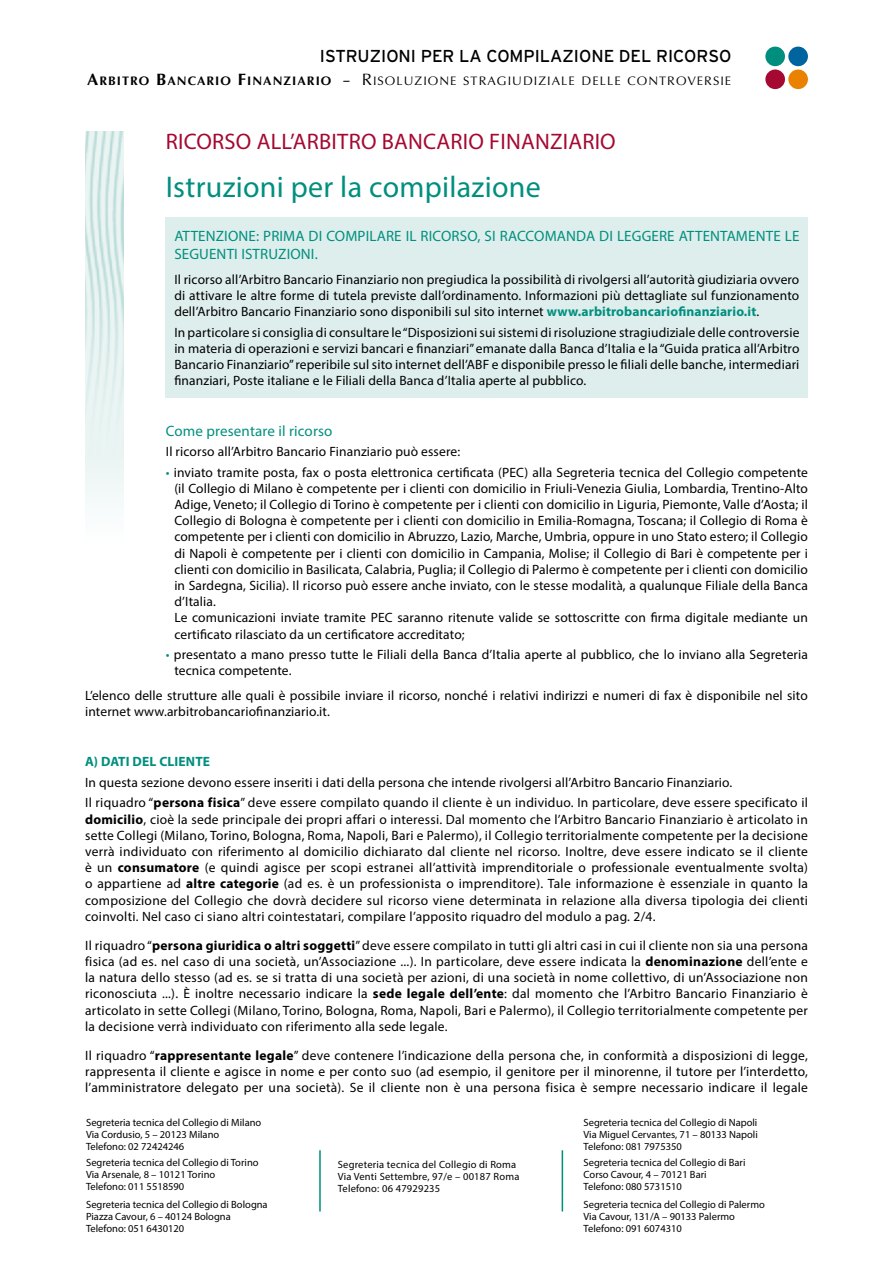
<style>
.page{position:relative;width:893px;height:1263px;background:#fff}
.page>*{position:absolute;margin:0;border:0;box-sizing:border-box;transform-origin:0 0}
.t1{font:30px "Myriad Pro";letter-spacing:.01em;color:#008f7f}
.t2{font:22.5px "Myriad Pro";letter-spacing:.01em;color:#a50931}
.t3{font:17.25px "Interstate";color:#000}
.t4{font:15px/18px "Myriad Pro";letter-spacing:.01em;color:#008f7f}
.t5{font:13.5px/16.2px "Myriad Pro";letter-spacing:.01em;color:#000;text-align:justify}
.t6{font:700 13.5px "Myriad Pro";letter-spacing:.01em;color:#008f7f}
.t7{font:12.3px "Optima";letter-spacing:.08em;color:#000}
.t8{font:10.5px/12px "Myriad Pro";color:#000}
.t9{font:10.5px/12px "Myriad Pro";letter-spacing:.02em;color:#000}
.s1{font-weight:700;font-size:16.5px}
.s2{font-weight:700}
.s3{font-family:"Optima LT Std";font-weight:700}
.s4{font-size:16.5px}
.s5{font-weight:700;color:#008f7f}
.s6{color:#008f7f}
</style>
<div class="page">
<div style="left:765px;top:69px;width:20px;height:20px;background:#a50931;border-radius:50%"></div>
<div style="left:788px;top:69px;width:20px;height:20px;background:#ea8200;border-radius:50%"></div>
<div style="left:765px;top:47px;width:20px;height:19px;background:#008f7f;border-radius:50%"></div>
<div style="left:788px;top:47px;width:20px;height:19px;background:#00649e;border-radius:50%"></div>
<hr style="left:319px;top:1150px;width:2px;height:47px;background:#008f7f">
<hr style="left:562px;top:1150px;width:1px;height:47px;background:#008f7f">
<svg style="left:319px;top:1197px;width:2px;height:14px"></svg>
<svg style="left:562px;top:1197px;width:1px;height:14px"></svg>
<img style="left:85px;top:132px;width:38px;height:322px">
<div style="left:85px;top:454px;width:38px;height:91px;background:#f4f9f9"></div>
<div style="left:166px;top:217px;width:642px;height:181px;background:#deeeec"></div>
<p class="t3" style="left:320px;top:46px;width:413px">ISTRUZIONI PER LA COMPILAZIONE DEL RICORSO</p>
<p class="t7" style="left:87px;top:73px;width:645px"><span class="s1">A</span><span class="s2">RBITRO</span> <span class="s1">B</span><span class="s2">ANCARIO</span> <span class="s1">F</span><span class="s2">INANZIARIO</span> <span class="s3">–</span><span class="s1">-</span> <span class="s4">R</span>ISOLUZIONE STRAGIUDIZIALE DELLE CONTROVERSIE</p>
<h2 class="t2" style="left:166px;top:127px;width:451px">RICORSO ALL’ARBITRO BANCARIO FINANZIARIO</h2>
<h1 class="t1" style="left:166px;top:169px;width:376px">Istruzioni per la compilazione</h1>
<p class="t4" style="left:174px;top:227px;width:626px">ATTENZIONE: PRIMA DI COMPILARE IL RICORSO, SI RACCOMANDA DI LEGGERE ATTENTAMENTE LE<br>SEGUENTI ISTRUZIONI.</p>
<p class="t5" style="left:174px;top:271px;width:626px">Il ricorso all’Arbitro Bancario Finanziario non pregiudica la possibilità di rivolgersi all’autorità giudiziaria ovvero di attivare le altre forme di tutela previste dall’ordinamento. Informazioni più dettagliate sul funzionamento dell’Arbitro Bancario Finanziario sono disponibili sul sito internet <span class="s5">www.arbitrobancariofinanziario.it</span>.</p>
<p class="t5" style="left:174px;top:324px;width:627px">In particolare si consiglia di consultare le “Disposizioni sui sistemi di risoluzione stragiudiziale delle controversie in materia di operazioni e servizi bancari e finanziari” emanate dalla Banca d’Italia e la “Guida pratica all’Arbitro Bancario Finanziario” reperibile sul sito internet dell’ABF e disponibile presso le filiali delle banche, intermediari finanziari, Poste italiane e le Filiali della Banca d’Italia aperte al pubblico.</p>
<p class="t4" style="left:166px;top:421px;width:168px">Come presentare il ricorso</p>
<p class="t5" style="left:166px;top:443px;width:296px">Il ricorso all’Arbitro Bancario Finanziario può essere:</p>
<p class="t5" style="left:174px;top:464px;width:635px;text-align:left;text-indent:-9px"><span class="s6">•</span> inviato tramite posta, fax o posta elettronica certificata (PEC) alla Segreteria tecnica del Collegio competente (il Collegio di Milano è competente per i clienti con domicilio in Friuli-Venezia Giulia, Lombardia, Trentino-Alto Adige, Veneto; il Collegio di Torino è competente per i clienti con domicilio in Liguria, Piemonte, Valle d’Aosta; il Collegio di Bologna è competente per i clienti con domicilio in Emilia-Romagna, Toscana; il Collegio di Roma è competente per i clienti con domicilio in Abruzzo, Lazio, Marche, Umbria, oppure in uno Stato estero; il Collegio di Napoli è competente per i clienti con domicilio in Campania, Molise; il Collegio di Bari è competente per i clienti con domicilio in Basilicata, Calabria, Puglia; il Collegio di Palermo è competente per i clienti con domicilio in Sardegna, Sicilia). Il ricorso può essere anche inviato, con le stesse modalità, a qualunque Filiale della Banca d’Italia.<br>Le comunicazioni inviate tramite PEC saranno ritenute valide se sottoscritte con firma digitale mediante un certificato rilasciato da un certificatore accreditato;</p>
<p class="t5" style="left:174px;top:646px;width:635px;text-indent:-9px"><span class="s6">•</span> presentato a mano presso tutte le Filiali della Banca d’Italia aperte al pubblico, che lo inviano alla Segreteria tecnica competente.</p>
<p class="t5" style="left:85px;top:687px;width:724px">L’elenco delle strutture alle quali è possibile inviare il ricorso, nonché i relativi indirizzi e numeri di fax è disponibile nel sito internet www.arbitrobancariofinanziario.it.</p>
<p class="t6" style="left:85px;top:753px;width:127px">A) DATI DEL CLIENTE</p>
<p class="t5" style="left:85px;top:772px;width:724px;line-height:20.4px">In questa sezione devono essere inseriti i dati della persona che intende rivolgersi all’Arbitro Bancario Finanziario.<br>Il riquadro “<span class="s2">persona fisica</span>” deve essere compilato quando il cliente è un individuo. In particolare, deve essere specificato il</p>
<p class="t5" style="left:85px;top:811px;width:724px"><span class="s2">domicilio</span>, cioè la sede principale dei propri affari o interessi. Dal momento che l’Arbitro Bancario Finanziario è articolato in sette Collegi (Milano, Torino, Bologna, Roma, Napoli, Bari e Palermo), il Collegio territorialmente competente per la decisione verrà individuato con riferimento al domicilio dichiarato dal cliente nel ricorso. Inoltre, deve essere indicato se il cliente è un <span class="s2">consumatore</span> (e quindi agisce per scopi estranei all’attività imprenditoriale o professionale eventualmente svolta) o appartiene ad <span class="s2">altre categorie</span> (ad es. è un professionista o imprenditore). Tale informazione è essenziale in quanto la composizione del Collegio che dovrà decidere sul ricorso viene determinata in relazione alla diversa tipologia dei clienti coinvolti. Nel caso ci siano altri cointestatari, compilare l’apposito riquadro del modulo a pag. 2/4.</p>
<p class="t5" style="left:85px;top:937px;width:724px">Il riquadro “<span class="s2">persona giuridica o altri soggetti</span>” deve essere compilato in tutti gli altri casi in cui il cliente non sia una persona fisica (ad es. nel caso di una società, un’Associazione ...). In particolare, deve essere indicata la <span class="s2">denominazione</span> dell’ente e la natura dello stesso (ad es. se si tratta di una società per azioni, di una società in nome collettivo, di un’Associazione non riconosciuta ...). È inoltre necessario indicare la <span class="s2">sede legale dell’ente</span>: dal momento che l’Arbitro Bancario Finanziario è articolato in sette Collegi (Milano, Torino, Bologna, Roma, Napoli, Bari e Palermo), il Collegio territorialmente competente per la decisione verrà individuato con riferimento alla sede legale.</p>
<p class="t5" style="left:85px;top:1047px;width:724px">Il riquadro “<span class="s2">rappresentante legale</span>” deve contenere l’indicazione della persona che, in conformità a disposizioni di legge, rappresenta il cliente e agisce in nome e per conto suo (ad esempio, il genitore per il minorenne, il tutore per l’interdetto, l’amministratore delegato per una società). Se il cliente non è una persona fisica è sempre necessario indicare il legale</p>
<p class="t8" style="left:86px;top:1116px;width:177px">Segreteria tecnica del Collegio di Milano<br>Via Cordusio, 5 – 20123 Milano<br>Telefono: 02 72424246</p>
<p class="t8" style="left:584px;top:1116px;width:176px;text-align:justify">Segreteria tecnica del Collegio di Napoli Via Miguel Cervantes, 71 – 80133 Napoli Telefono: 081 7975350</p>
<p class="t8" style="left:86px;top:1156px;width:174px">Segreteria tecnica del Collegio di Torino<br>Via Arsenale, 8 – 10121 Torino<br>Telefono: 011 5518590</p>
<p class="t9" style="left:338px;top:1158px;width:183px">Segreteria tecnica del Collegio di Roma<br>Via Venti Settembre, 97/e – 00187 Roma<br>Telefono: 06 47929235</p>
<p class="t8" style="left:584px;top:1156px;width:163px">Segreteria tecnica del Collegio di Bari<br>Corso Cavour, 4 – 70121 Bari<br>Telefono: 080 5731510</p>
<p class="t8" style="left:86px;top:1198px;width:183px">Segreteria tecnica del Collegio di Bologna<br>Piazza Cavour, 6 – 40124 Bologna<br>Telefono: 051 6430120</p>
<p class="t8" style="left:584px;top:1198px;width:183px">Segreteria tecnica del Collegio di Palermo<br>Via Cavour, 131/A – 90133 Palermo<br>Telefono: 091 6074310</p>
</div>
